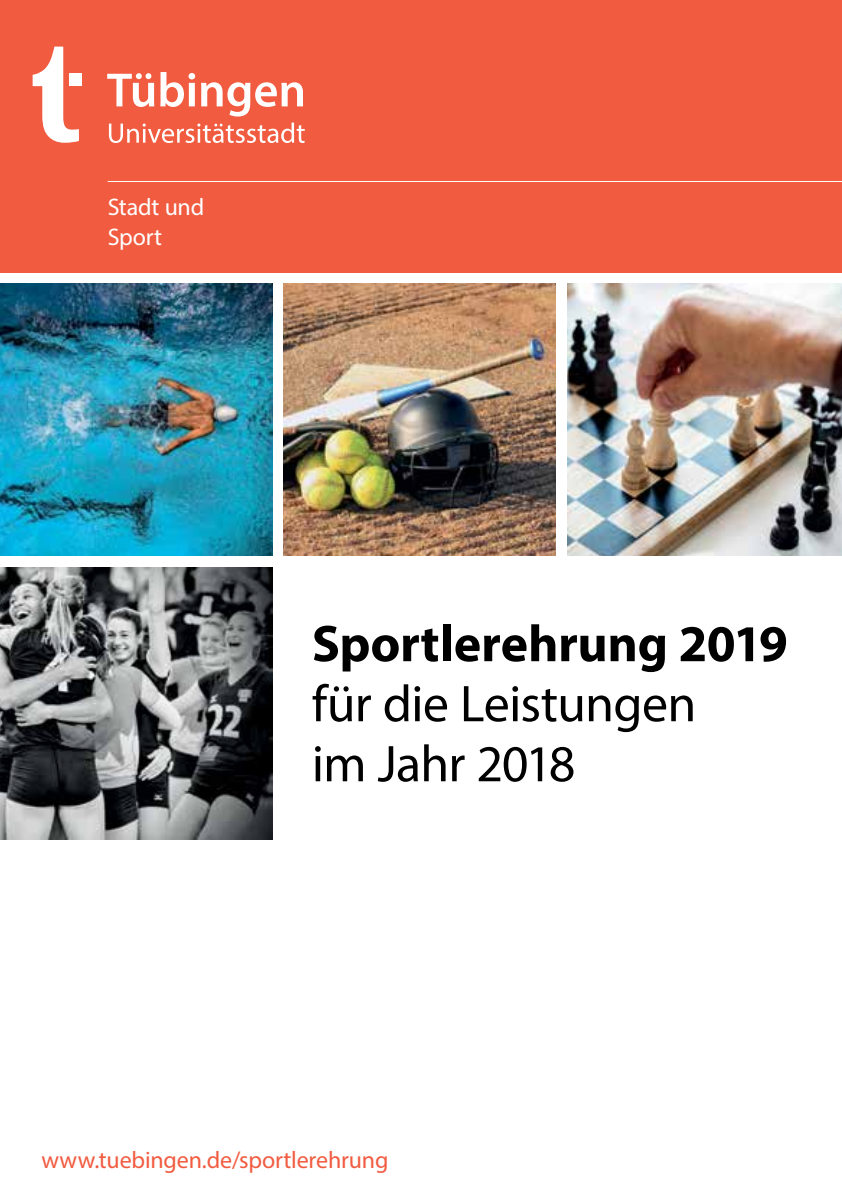
<style>
.page{position:relative;width:842px;height:1191px;background:#fff}
.page>*{position:absolute;margin:0;border:0;box-sizing:border-box;transform-origin:0 0}
.t1{font:52px/60px "Myriad Pro";letter-spacing:-.015em;color:#000}
.t2{font:700 52px "Myriad Pro";letter-spacing:-.005em;color:#000}
.t3{font:24px "Myriad Pro";letter-spacing:-.005em;color:#f15b40}
.t4{font:24px/30px "Myriad Pro";letter-spacing:-.005em;color:#fff}
</style>
<div class="page">
<div style="left:0;top:0;width:842px;height:272px;background:#f15b40"></div>
<svg style="left:109px;top:123px;width:196px;height:20px"></svg>
<svg style="left:107px;top:72px;width:196px;height:44px"></svg>
<svg style="left:33px;top:47px;width:46px;height:96px"></svg>
<div style="left:69px;top:74px;width:13px;height:12px;background:#fff"></div>
<hr style="left:108px;top:181px;width:734px;height:1px;background:#fff">
<img style="left:0;top:567px;width:272px;height:272px">
<img style="left:0;top:283px;width:272px;height:273px">
<img style="left:567px;top:283px;width:275px;height:273px">
<img style="left:283px;top:283px;width:273px;height:273px">
<p class="t4" style="left:108px;top:191px;width:98px">Stadt und<br>Sport</p>
<h1 class="t2" style="left:312px;top:610px;width:477px">Sportlerehrung 2019</h1>
<h1 class="t1" style="left:312px;top:673px;width:386px">für die Leistungen im Jahr 2018</h1>
<p class="t3" style="left:41px;top:1145px;width:349px">www.tuebingen.de/sportlerehrung</p>
</div>
